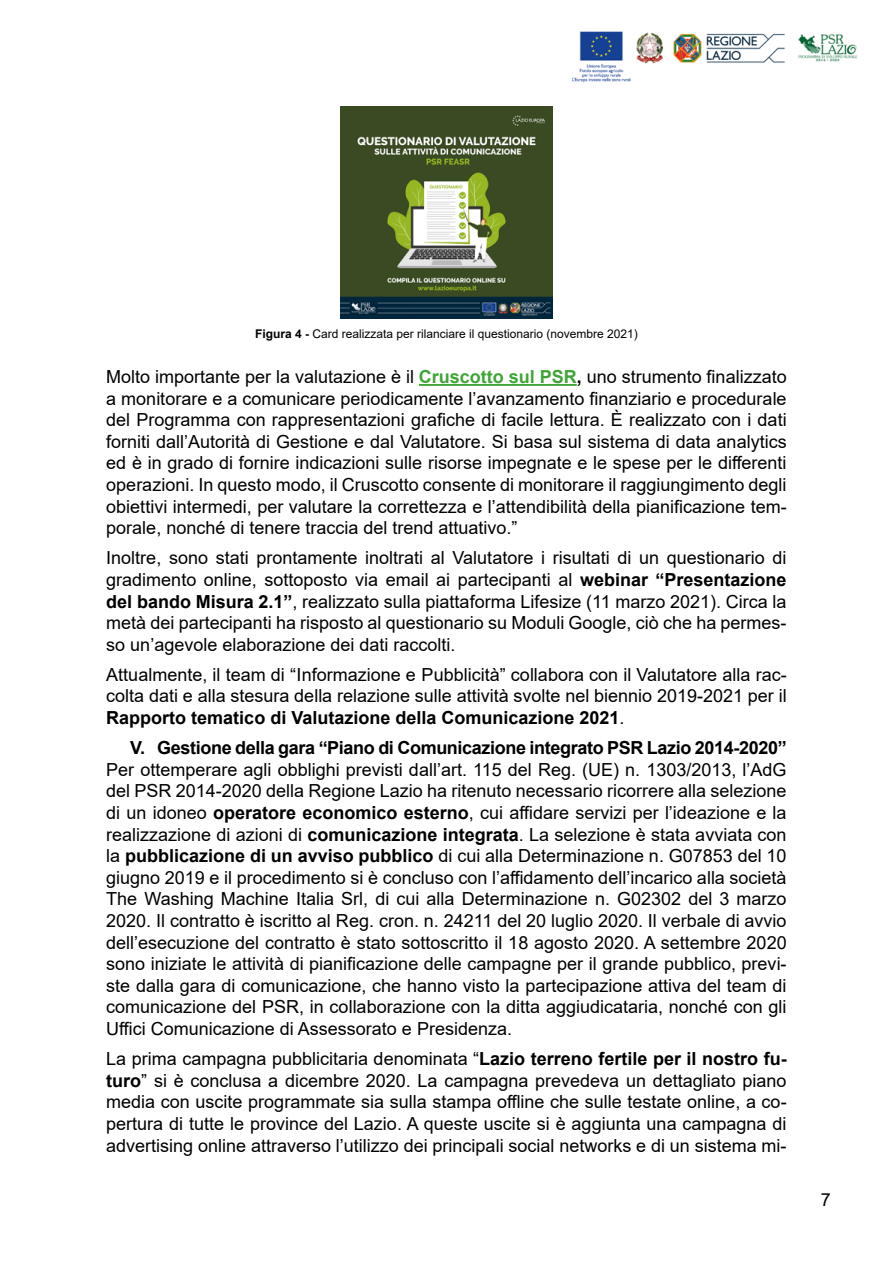
<style>
.page{position:relative;width:893px;height:1263px;background:#fff}
.page>*{position:absolute;margin:0;border:0;box-sizing:border-box;transform-origin:0 0}
.t1{font:18px/21.6px "Arial";color:#000;text-align:justify}
.t2{font:700 18px "Arial";letter-spacing:-.02em;color:#000}
.t3{font:12px "Arial";color:#000}
.s1{font-weight:700}
.s2{font-weight:700;color:#3fa535}
</style>
<div class="page">
<img style="left:572px;top:31px;width:286px;height:52px">
<img style="left:340px;top:106px;width:213px;height:213px">
<hr style="left:419px;top:384px;width:158px;height:2px;background:#3fa535">
<p class="t3" style="left:255px;top:325px;width:384px"><span class="s1">Figura 4 -</span> Card realizzata per rilanciare il questionario (novembre 2021)</p>
<p class="t1" style="left:106px;top:366px;width:682px">Molto importante per la valutazione è il <span class="s2">Cruscotto sul PSR</span><span class="s1">,</span> uno strumento finalizzato a monitorare e a comunicare periodicamente l’avanzamento finanziario e procedurale del Programma con rappresentazioni grafiche di facile lettura. È realizzato con i dati forniti dall’Autorità di Gestione e dal Valutatore. Si basa sul sistema di data analytics ed è in grado di fornire indicazioni sulle risorse impegnate e le spese per le differenti operazioni. In questo modo, il Cruscotto consente di monitorare il raggiungimento degli obiettivi intermedi, per valutare la correttezza e l’attendibilità della pianificazione tem&shy;porale, nonché di tenere traccia del trend attuativo.”</p>
<p class="t1" style="left:106px;top:547px;width:682px">Inoltre, sono stati prontamente inoltrati al Valutatore i risultati di un questionario di gradimento online, sottoposto via email ai partecipanti al <span class="s1">webinar “Presentazione del bando Misura 2.1”</span>, realizzato sulla piattaforma Lifesize (11 marzo 2021). Circa la metà dei partecipanti ha risposto al questionario su Moduli Google, ciò che ha permes&shy;so un’agevole elaborazione dei dati raccolti.</p>
<p class="t1" style="left:106px;top:664px;width:682px">Attualmente, il team di “Informazione e Pubblicità” collabora con il Valutatore alla rac&shy;colta dati e alla stesura della relazione sulle attività svolte nel biennio 2019-2021 per il <span class="s1">Rapporto tematico di Valutazione della Comunicazione 2021</span>.</p>
<p class="t2" style="left:130px;top:735px;width:658px">V. Gestione della gara “Piano di Comunicazione integrato PSR Lazio 2014-2020”</p>
<p class="t1" style="left:106px;top:758px;width:682px">Per ottemperare agli obblighi previsti dall’art. 115 del Reg. (UE) n. 1303/2013, l’AdG del PSR 2014-2020 della Regione Lazio ha ritenuto necessario ricorrere alla selezione di un idoneo <span class="s1">operatore economico esterno</span>, cui affidare servizi per l’ideazione e la realizzazione di azioni di <span class="s1">comunicazione integrata</span>. La selezione è stata avviata con la <span class="s1">pubblicazione di un avviso pubblico</span> di cui alla Determinazione n. G07853 del 10 giugno 2019 e il procedimento si è concluso con l’affidamento dell’incarico alla società The Washing Machine Italia Srl, di cui alla Determinazione n. G02302 del 3 marzo 2020. Il contratto è iscritto al Reg. cron. n. 24211 del 20 luglio 2020. Il verbale di avvio dell’esecuzione del contratto è stato sottoscritto il 18 agosto 2020. A settembre 2020 sono iniziate le attività di pianificazione delle campagne per il grande pubblico, previ&shy;ste dalla gara di comunicazione, che hanno visto la partecipazione attiva del team di comunicazione del PSR, in collaborazione con la ditta aggiudicataria, nonché con gli Uffici Comunicazione di Assessorato e Presidenza.</p>
<p class="t1" style="left:106px;top:1048px;width:682px">La prima campagna pubblicitaria denominata “<span class="s1">Lazio terreno fertile per il nostro fu&shy;turo</span>” si è conclusa a dicembre 2020. La campagna prevedeva un dettagliato piano media con uscite programmate sia sulla stampa offline che sulle testate online, a co&shy;pertura di tutte le province del Lazio. A queste uscite si è aggiunta una campagna di advertising online attraverso l’utilizzo dei principali social networks e di un sistema mi-</p>
<p class="t1" style="left:821px;top:1189px;width:12px">7</p>
</div>
